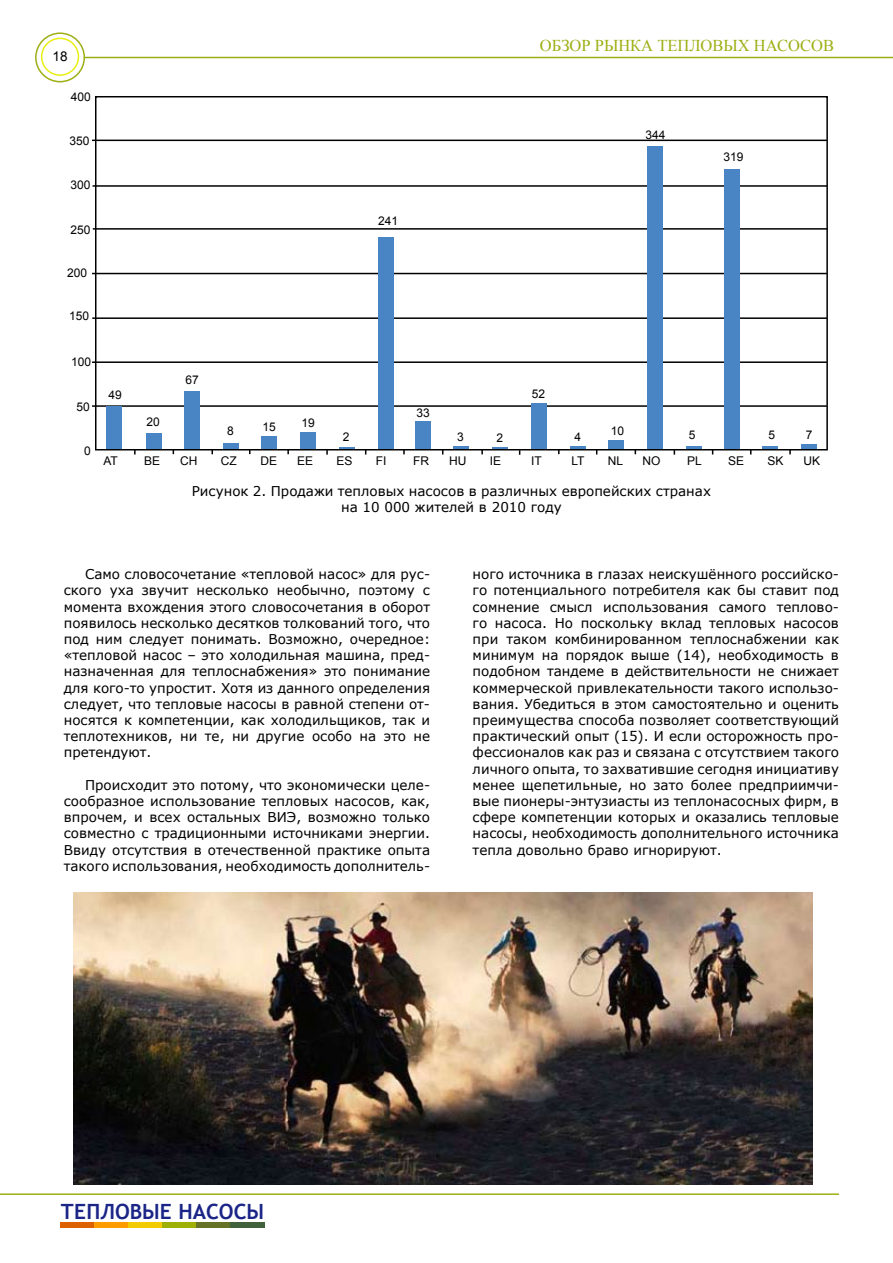
<style>
.page{position:relative;width:893px;height:1263px;background:#fff}
.page>*{position:absolute;margin:0;border:0;box-sizing:border-box;transform-origin:0 0}
.t1{font:700 21px "Trebuchet MS";color:#1a2587}
.t2{font:16.5px "Times New Roman";color:#9daf13}
.t3{font:13.5px/16.2px "Verdana";color:#000;text-align:justify}
.t4{font:13.5px "Arial";color:#000}
.t5{font:12px "Arial";color:#000}
</style>
<div class="page">
<div style="left:60px;top:1222px;width:34px;height:6px;background:#dd6100"></div>
<div style="left:94px;top:1222px;width:34px;height:6px;background:#ff9c00"></div>
<div style="left:128px;top:1222px;width:34px;height:6px;background:#f2cb01"></div>
<div style="left:162px;top:1222px;width:35px;height:6px;background:#9eb006"></div>
<div style="left:197px;top:1222px;width:34px;height:6px;background:#667226"></div>
<div style="left:231px;top:1222px;width:34px;height:6px;background:#41613c"></div>
<hr style="left:0;top:1193px;width:839px;height:2px;background:#9daf13">
<hr style="left:84px;top:57px;width:809px;height:1px;background:#9daf13">
<div style="left:35px;top:32px;width:50px;height:50px;border:2px solid #9daf13;border-radius:50%"></div>
<div style="left:41px;top:38px;width:38px;height:38px;border:2px solid #e9ee13;border-radius:50%"></div>
<hr style="left:92px;top:140px;width:735px;height:1px;background:#000">
<hr style="left:93px;top:185px;width:734px;height:2px;background:#000">
<hr style="left:93px;top:228px;width:735px;height:2px;background:#000">
<hr style="left:92px;top:273px;width:735px;height:1px;background:#000">
<hr style="left:92px;top:317px;width:735px;height:2px;background:#000">
<hr style="left:92px;top:361px;width:735px;height:2px;background:#000">
<hr style="left:92px;top:405px;width:735px;height:2px;background:#000">
<svg style="left:94px;top:96px;width:734px;height:355px"></svg>
<img style="left:73px;top:892px;width:739px;height:292px">
<p class="t4" style="left:53px;top:47px;width:17px">18</p>
<p class="t5" style="left:71px;top:89px;width:22px">400</p>
<p class="t5" style="left:69px;top:133px;width:22px">350</p>
<p class="t5" style="left:70px;top:177px;width:22px">300</p>
<p class="t5" style="left:70px;top:222px;width:22px">250</p>
<p class="t5" style="left:67px;top:265px;width:22px">200</p>
<p class="t5" style="left:69px;top:308px;width:22px">150</p>
<p class="t5" style="left:71px;top:354px;width:22px">100</p>
<p class="t5" style="left:76px;top:398px;width:15px">50</p>
<p class="t5" style="left:84px;top:442px;width:8px">0</p>
<p class="t2" style="left:540px;top:34px;width:296px">ОБЗОР РЫНКА ТЕПЛОВЫХ НАСОСОВ</p>
<p class="t5" style="left:378px;top:213px;width:22px">241</p>
<p class="t5" style="left:646px;top:127px;width:22px">344</p>
<p class="t5" style="left:723px;top:149px;width:22px">319</p>
<p class="t5" style="left:109px;top:387px;width:15px">49</p>
<p class="t5" style="left:147px;top:414px;width:15px">20</p>
<p class="t5" style="left:185px;top:372px;width:15px">67</p>
<p class="t5" style="left:227px;top:423px;width:8px">8</p>
<p class="t5" style="left:262px;top:419px;width:15px">15</p>
<p class="t5" style="left:301px;top:414px;width:15px">19</p>
<p class="t5" style="left:343px;top:428px;width:8px">2</p>
<p class="t5" style="left:417px;top:405px;width:15px">33</p>
<p class="t5" style="left:457px;top:429px;width:8px">3</p>
<p class="t5" style="left:496px;top:430px;width:8px">2</p>
<p class="t5" style="left:532px;top:386px;width:15px">52</p>
<p class="t5" style="left:574px;top:429px;width:8px">4</p>
<p class="t5" style="left:611px;top:423px;width:15px">10</p>
<p class="t5" style="left:689px;top:427px;width:8px">5</p>
<p class="t5" style="left:768px;top:427px;width:8px">5</p>
<p class="t5" style="left:806px;top:427px;width:8px">7</p>
<p class="t5" style="left:103px;top:453px;width:16px">AT</p>
<p class="t5" style="left:144px;top:453px;width:18px">BE</p>
<p class="t5" style="left:180px;top:453px;width:19px">CH</p>
<p class="t5" style="left:221px;top:453px;width:17px">CZ</p>
<p class="t5" style="left:260px;top:453px;width:18px">DE</p>
<p class="t5" style="left:297px;top:453px;width:18px">EE</p>
<p class="t5" style="left:336px;top:453px;width:18px">ES</p>
<p class="t5" style="left:376px;top:453px;width:12px">FI</p>
<p class="t5" style="left:413px;top:453px;width:17px">FR</p>
<p class="t5" style="left:449px;top:453px;width:19px">HU</p>
<p class="t5" style="left:490px;top:453px;width:13px">IE</p>
<p class="t5" style="left:531px;top:453px;width:12px">IT</p>
<p class="t5" style="left:571px;top:453px;width:15px">LT</p>
<p class="t5" style="left:608px;top:453px;width:17px">NL</p>
<p class="t5" style="left:643px;top:453px;width:19px">NO</p>
<p class="t5" style="left:687px;top:453px;width:16px">PL</p>
<p class="t5" style="left:728px;top:453px;width:18px">SE</p>
<p class="t5" style="left:768px;top:453px;width:18px">SK</p>
<p class="t5" style="left:804px;top:453px;width:18px">UK</p>
<p class="t3" style="left:192px;top:483px;width:521px;text-align:center">Рисунок 2. Продажи тепловых насосов в различных европейских странах на 10 000 жителей в 2010 году</p>
<p class="t3" style="left:64px;top:566px;width:368px;text-indent:21px">Само словосочетание «тепловой насос» для рус&shy;ского уха звучит несколько необычно, поэтому с момента вхождения этого словосочетания в оборот появилось несколько десятков толкований того, что под ним следует понимать. Возможно, очередное: «тепловой насос – это холодильная машина, пред&shy;назначенная для теплоснабжения» это понимание для кого-то упростит. Хотя из данного определения следует, что тепловые насосы в равной степени от&shy;носятся к компетенции, как холодильщиков, так и теплотехников, ни те, ни другие особо на это не претендуют.</p>
<p class="t3" style="left:64px;top:776px;width:368px;text-indent:21px">Происходит это потому, что экономически целе&shy;сообразное использование тепловых насосов, как, впрочем, и всех остальных ВИЭ, возможно только совместно с традиционными источниками энергии.<br>Ввиду отсутствия в отечественной практике опыта такого использования, необходимость дополнитель-</p>
<p class="t3" style="left:473px;top:566px;width:368px">ного источника в глазах неискушённого российско&shy;го потенциального потребителя как бы ставит под сомнение смысл использования самого теплово&shy;го насоса. Но поскольку вклад тепловых насосов при таком комбинированном теплоснабжении как минимум на порядок выше (14), необходимость в подобном тандеме в действительности не снижает коммерческой привлекательности такого использо&shy;вания. Убедиться в этом самостоятельно и оценить преимущества способа позволяет соответствующий практический опыт (15). И если осторожность про&shy;фессионалов как раз и связана с отсутствием такого личного опыта, то захватившие сегодня инициативу менее щепетильные, но зато более предприимчи&shy;вые пионеры-энтузиасты из теплонасосных фирм, в сфере компетенции которых и оказались тепловые насосы, необходимость дополнительного источника тепла довольно браво игнорируют.</p>
<h1 class="t1" style="left:61px;top:1198px;width:205px">ТЕПЛОВЫЕ НАСОСЫ</h1>
</div>
